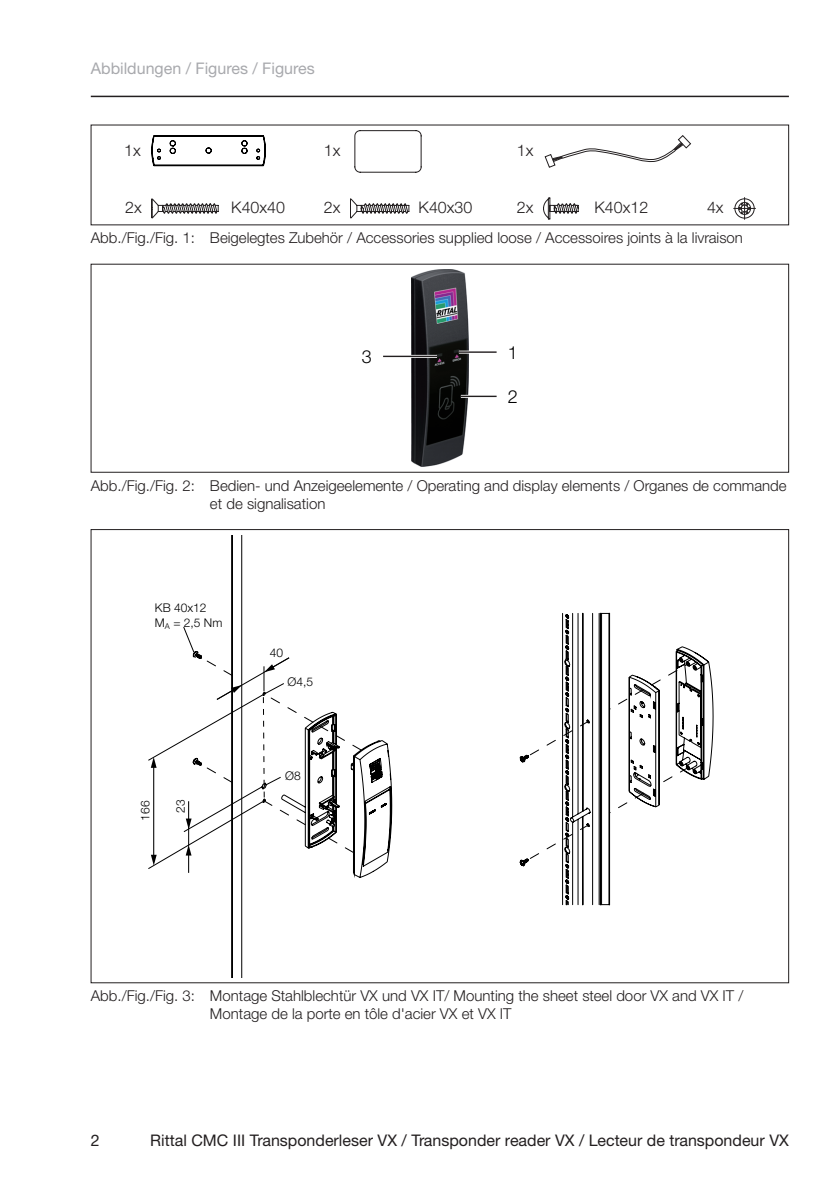
<style>
.page{position:relative;width:840px;height:1191px;background:#fff}
.page>*{position:absolute;margin:0;border:0;box-sizing:border-box;transform-origin:0 0}
.t1{font:300 18px "Neue Helvetica For Rittal";color:#000}
.t2{font:16px "Neue Helvetica For Rittal";color:#231f20}
.t3{font:300 16px "Neue Helvetica For Rittal";color:#231f20}
.t4{font:16px "Neue Helvetica For Rittal";color:#a8a9ad}
.t5{font:300 15px/18px "Neue Helvetica For Rittal";color:#231f20}
.t6{font:300 12px/14.4px "Neue Helvetica For Rittal";color:#000}
</style>
<div class="page">
<hr style="left:91px;top:96px;width:697px;height:1px;background:#231f20">
<svg style="left:733px;top:197px;width:22px;height:22px"></svg>
<svg style="left:544px;top:135px;width:146px;height:33px"></svg>
<svg style="left:151px;top:198px;width:427px;height:21px"></svg>
<svg style="left:354px;top:130px;width:67px;height:43px"></svg>
<svg style="left:152px;top:135px;width:113px;height:32px"></svg>
<img style="left:411px;top:269px;width:57px;height:198px">
<hr style="left:383px;top:355px;width:54px;height:3px;background:#fff">
<hr style="left:458px;top:350px;width:38px;height:3px;background:#fff">
<hr style="left:460px;top:395px;width:36px;height:3px;background:#fff">
<hr style="left:383px;top:356px;width:54px;height:1px;background:#231f20">
<hr style="left:458px;top:351px;width:38px;height:2px;background:#231f20">
<hr style="left:460px;top:396px;width:36px;height:1px;background:#231f20">
<svg style="left:361px;top:740px;width:31px;height:138px"></svg>
<svg style="left:512px;top:471px;width:147px;height:434px"></svg>
<svg style="left:523px;top:612px;width:190px;height:248px"></svg>
<svg style="left:148px;top:471px;width:213px;height:506px"></svg>
<p class="t4" style="left:91px;top:59px;width:225px">Abbildungen / Figures / Figures</p>
<p class="t3" style="left:124px;top:141px;width:18px">1x</p>
<p class="t3" style="left:323px;top:141px;width:18px">1x</p>
<p class="t3" style="left:516px;top:141px;width:18px">1x</p>
<p class="t3" style="left:125px;top:198px;width:18px">2x</p>
<p class="t3" style="left:231px;top:198px;width:55px">K40x40</p>
<p class="t3" style="left:323px;top:198px;width:18px">2x</p>
<p class="t3" style="left:418px;top:198px;width:55px">K40x30</p>
<p class="t3" style="left:516px;top:198px;width:18px">2x</p>
<p class="t3" style="left:594px;top:198px;width:55px">K40x12</p>
<p class="t3" style="left:706px;top:198px;width:18px">4x</p>
<p class="t5" style="left:91px;top:229px;width:653px">Abb./Fig./Fig. 1: Beigelegtes Zubehör / Accessories supplied loose / Accessoires joints à la livraison</p>
<p class="t1" style="left:361px;top:346px;width:12px">3</p>
<p class="t1" style="left:507px;top:341px;width:12px">1</p>
<p class="t1" style="left:507px;top:386px;width:12px">2</p>
<p class="t5" style="left:210px;top:476px;width:578px;text-indent:-119px">Abb./Fig./Fig. 2: Bedien- und Anzeigeelemente / Operating and display elements / Organes de commande et de signalisation</p>
<p class="t6" style="left:155px;top:601px;width:69px">KB 40x12<br>M<sub>A</sub> = 2,5 Nm</p>
<p class="t6" style="left:138px;top:820px;width:22px;rotate:-90deg">166</p>
<p class="t6" style="left:173px;top:813px;width:15px;rotate:-90deg">23</p>
<p class="t6" style="left:270px;top:645px;width:15px">40</p>
<p class="t6" style="left:287px;top:674px;width:27px">Ø4,5</p>
<p class="t6" style="left:285px;top:768px;width:17px">Ø8</p>
<p class="t5" style="left:210px;top:986px;width:534px;text-indent:-119px">Abb./Fig./Fig. 3: Montage Stahlblechtür VX und VX IT/ Mounting the sheet steel door VX and VX IT /<br>Montage de la porte en tôle d'acier VX et VX IT</p>
<p class="t2" style="left:91px;top:1130px;width:10px">2</p>
<p class="t2" style="left:150px;top:1130px;width:640px">Rittal CMC III Transponderleser VX / Transponder reader VX / Lecteur de transpondeur VX</p>
</div>
